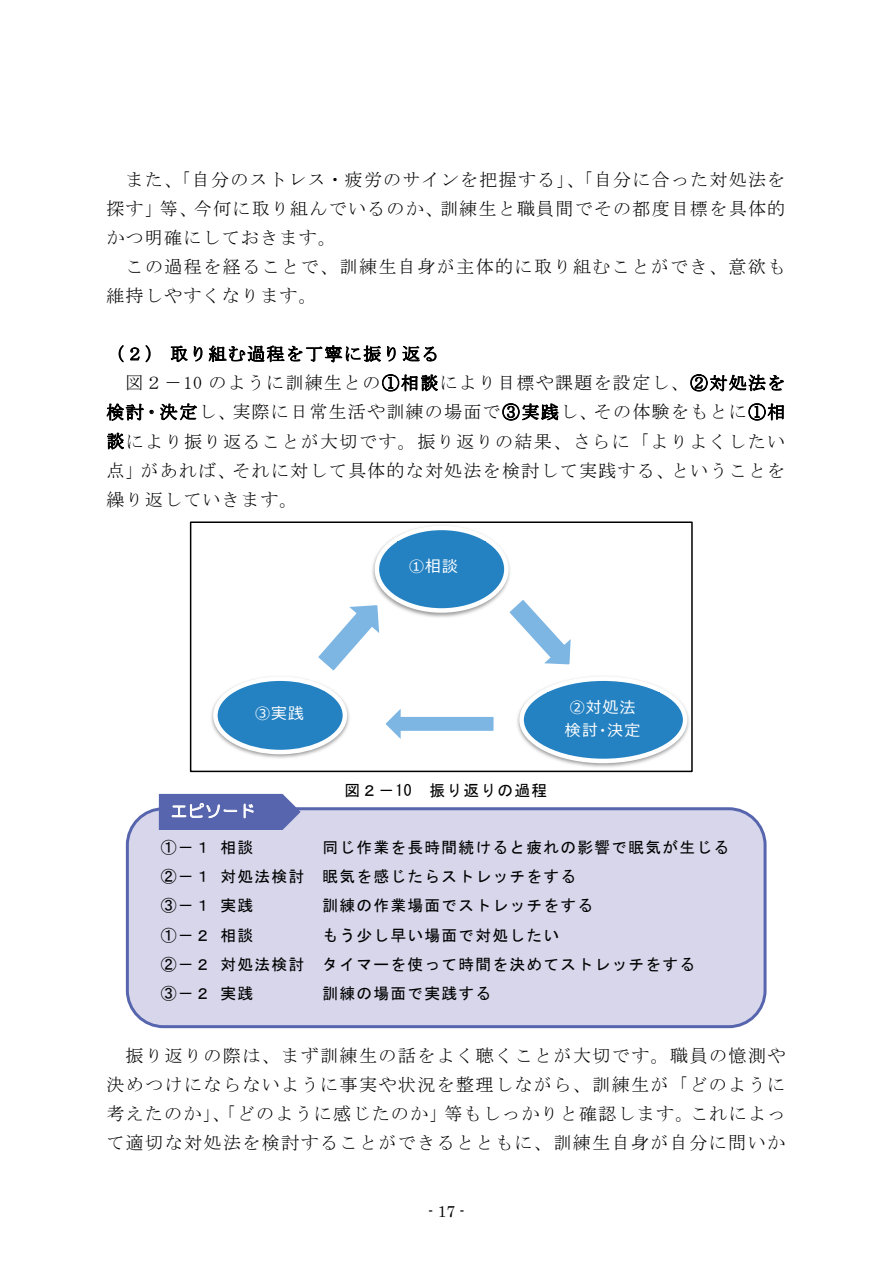
<style>
.page{position:relative;width:893px;height:1263px;background:#fff}
.page>*{position:absolute;margin:0;border:0;box-sizing:border-box;transform-origin:0 0}
.t1{font:18px/29.1px "MS Mincho";letter-spacing:.07em;color:#000;text-align:justify}
.t2{font:15.75px/29.1px "MS Gothic";letter-spacing:.08em;color:#000}
.t3{font:15.75px/22.5px "Meiryo UI";letter-spacing:.08em;color:#fff}
.t4{font:15.75px "HG Maru Gothic MPRO";letter-spacing:.085em;color:#fff}
.t5{font:15.75px "Century";color:#000}
</style>
<div class="page">
<img style="left:372px;top:525px;width:138px;height:93px">
<svg style="left:377px;top:528px;width:129px;height:82px;fill:#2482c2"></svg>
<div style="left:375px;top:526px;width:134px;height:87px;border:4px solid #fff;border-radius:50%"></div>
<div style="left:397px;top:542px;width:88px;height:50px;background:#2582c2"></div>
<img style="left:517px;top:676px;width:172px;height:91px">
<svg style="left:522px;top:679px;width:163px;height:82px;fill:#2482c2"></svg>
<div style="left:519px;top:676px;width:168px;height:87px;border:4px solid #fff;border-radius:50%"></div>
<div style="left:547px;top:693px;width:112px;height:50px;background:#2582c2"></div>
<img style="left:211px;top:676px;width:139px;height:82px">
<svg style="left:215px;top:679px;width:130px;height:73px;fill:#2482c2"></svg>
<div style="left:213px;top:676px;width:134px;height:78px;border:4px solid #fff;border-radius:50%"></div>
<div style="left:236px;top:691px;width:88px;height:44px;background:#2582c2"></div>
<svg style="left:503px;top:593px;width:68px;height:72px"></svg>
<svg style="left:312px;top:600px;width:72px;height:77px"></svg>
<svg style="left:386px;top:709px;width:108px;height:30px"></svg>
<div style="left:190px;top:521px;width:503px;height:251px;border:2px solid #000"></div>
<div style="left:127px;top:811px;width:636px;height:216px;background:#d7d6eb"></div>
<div style="left:126px;top:807px;width:641px;height:221px;border:3px solid #5665ad;border-radius:36px"></div>
<svg style="left:159px;top:794px;width:142px;height:36px"></svg>
<p class="t1" style="left:106px;top:165px;width:680px;text-indent:19px">また、「自分のストレス・疲労のサインを把握する」、「自分に合った対処法を探す」等、今何に取り組んでいるのか、訓練生と職員間でその都度目標を具体的かつ明確にしておきます。</p>
<p class="t1" style="left:106px;top:252px;width:681px;text-indent:19px">この過程を経ることで、訓練生自身が主体的に取り組むことができ、意欲も維持しやすくなります。</p>
<p class="t1" style="left:106px;top:339px;width:334px">（２）取り組む過程を丁寧に振り返る</p>
<p class="t1" style="left:126px;top:368px;width:661px">図２－10 のように訓練生との①相談により目標や課題を設定し、②対処法を</p>
<p class="t1" style="left:106px;top:397px;width:680px">検討・決定し、実際に日常生活や訓練の場面で③実践し、その体験をもとに①相</p>
<p class="t1" style="left:106px;top:426px;width:680px">談により振り返ることが大切です。振り返りの結果、さらに「よりよくしたい</p>
<p class="t1" style="left:106px;top:456px;width:680px">点」があれば、それに対して具体的な対処法を検討して実践する、ということを</p>
<p class="t1" style="left:106px;top:485px;width:193px">繰り返していきます。</p>
<p class="t3" style="left:409px;top:556px;width:51px">①相談</p>
<p class="t3" style="left:255px;top:702px;width:51px">③実践</p>
<p class="t4" style="left:171px;top:803px;width:85px">エピソード</p>
<p class="t2" style="left:344px;top:776px;width:204px">図２－10 振り返りの過程</p>
<p class="t3" style="left:565px;top:697px;width:77px">②対処法検討・決定</p>
<p class="t2" style="left:161px;top:833px;width:94px">①－１ 相談</p>
<p class="t2" style="left:161px;top:833px;width:570px;text-indent:162px">同じ作業を長時間続けると疲れの影響で眠気が生じる<br>②－１ 対処法検討 眠気を感じたらストレッチをする<br>③－１ 実践</p>
<p class="t2" style="left:322px;top:891px;width:272px">訓練の作業場面でストレッチをする</p>
<p class="t2" style="left:161px;top:920px;width:94px">①－２ 相談</p>
<p class="t2" style="left:161px;top:920px;width:536px;text-indent:162px">もう少し早い場面で対処したい<br>②－２ 対処法検討 タイマーを使って時間を決めてストレッチをする<br>③－２ 実践</p>
<p class="t2" style="left:322px;top:978px;width:170px">訓練の場面で実践する</p>
<p class="t1" style="left:106px;top:1041px;width:681px;text-indent:19px">振り返りの際は、まず訓練生の話をよく聴くことが大切です。職員の憶測や決めつけにならないように事実や状況を整理しながら、訓練生が「どのように考えたのか」、「どのように感じたのか」等もしっかりと確認します。これによって適切な対処法を検討することができるとともに、訓練生自身が自分に問いか</p>
<p class="t5" style="left:428px;top:1198px;width:38px">- 17 -</p>
</div>
